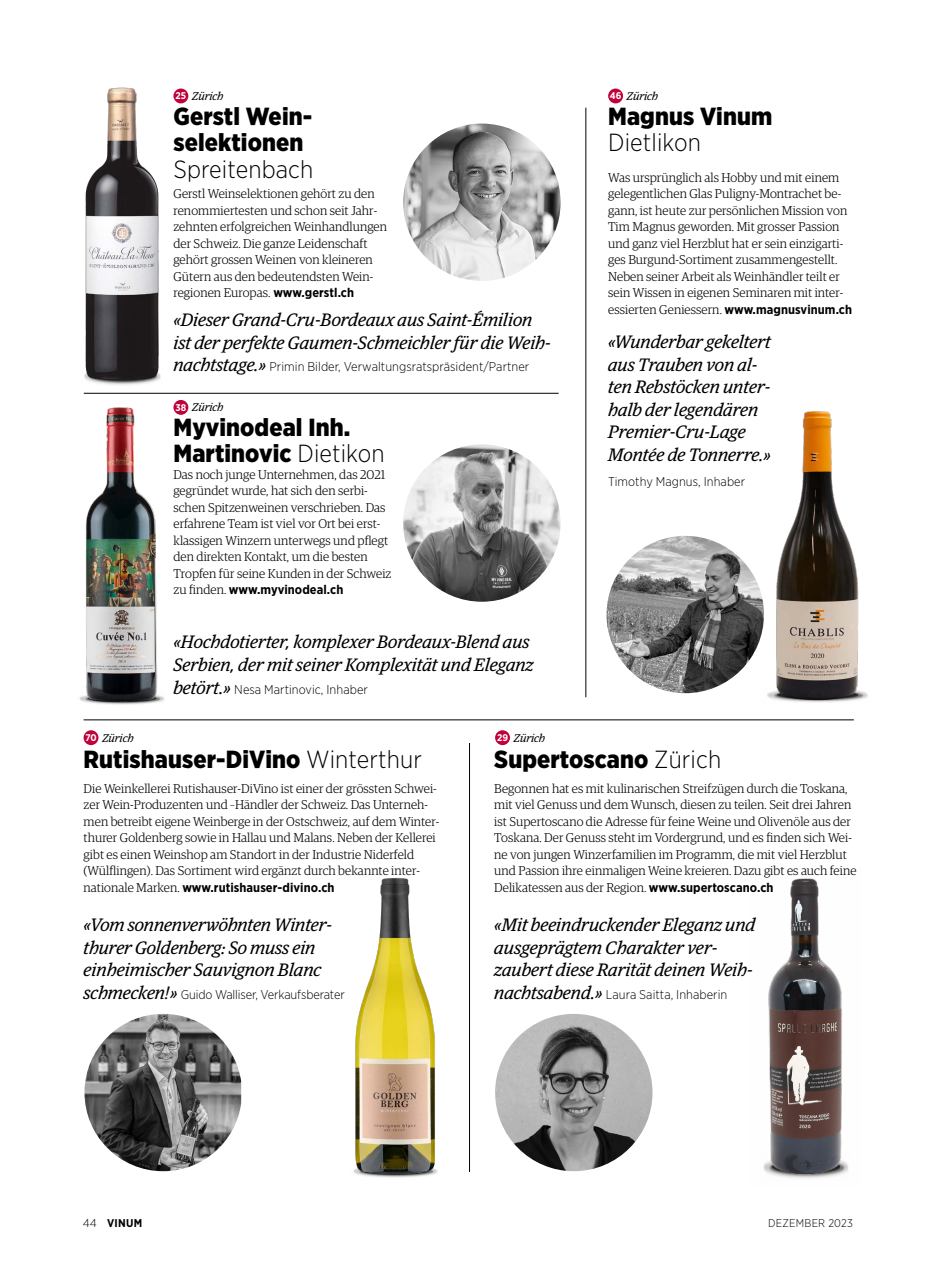
<style>
.page{position:relative;width:936px;height:1263px;background:#fff}
.page>*{position:absolute;margin:0;border:0;box-sizing:border-box;transform-origin:0 0}
.t1{font:900 24.75px/26.2px "Gotham Narrow";letter-spacing:.005em;color:#000}
.t2{font:300 24.75px "Gotham Narrow";letter-spacing:.005em;color:#000}
.t3{font:italic 18px/22.5px "Guardian Egyp";letter-spacing:.005em;color:#000}
.t4{font:300 12.75px/16.5px "Guardian Egyp";letter-spacing:.005em;color:#000}
.t5{font:300 12.75px "Gotham Narrow";letter-spacing:.005em;color:#000}
.t6{font:700 12.75px "Gotham Narrow";letter-spacing:.005em;color:#000}
.t7{font:italic 11.25px "Guardian Egyp";letter-spacing:.005em;color:#000}
.t8{font:300 11.25px "Gotham Narrow";letter-spacing:.02em;color:#000}
.t9{font:700 11.25px "Gotham Narrow";letter-spacing:.02em;color:#000}
.s1{font-family:"Gotham Narrow";font-weight:700;font-style:normal;font-size:9.75px;color:#fff}
.s2{font-family:"Gotham Narrow";font-weight:700}
.s3{font-family:"Guardian Egyp";font-weight:400;font-style:italic;font-size:18px}
.s4{font-weight:300}
.s5{font-family:"Guardian Egyp";font-weight:300}
</style>
<div class="page">
<hr style="left:585px;top:108px;width:1px;height:589px;background:#000">
<hr style="left:469px;top:743px;width:1px;height:429px;background:#000">
<hr style="left:84px;top:393px;width:474px;height:1px;background:#000">
<hr style="left:84px;top:719px;width:769px;height:1px;background:#000">
<img style="left:403px;top:124px;width:157px;height:157px;border-radius:79px">
<img style="left:403px;top:444px;width:157px;height:158px;border-radius:79px">
<img style="left:84px;top:1014px;width:157px;height:157px">
<img style="left:495px;top:1014px;width:157px;height:157px;border-radius:79px">
<img style="left:606px;top:536px;width:157px;height:157px;border-radius:79px">
<img style="left:84px;top:87px;width:93px;height:298px">
<img style="left:761px;top:411px;width:107px;height:291px">
<img style="left:79px;top:407px;width:85px;height:298px">
<img style="left:353px;top:878px;width:85px;height:300px">
<img style="left:763px;top:878px;width:86px;height:301px">
<div style="left:173px;top:89px;width:15px;height:14px;background:#c10139;border-radius:50%"></div>
<div style="left:608px;top:89px;width:15px;height:14px;background:#c10139;border-radius:50%"></div>
<div style="left:84px;top:730px;width:14px;height:15px;background:#c10139;border-radius:50%"></div>
<div style="left:495px;top:730px;width:15px;height:15px;background:#c10139;border-radius:50%"></div>
<div style="left:173px;top:400px;width:15px;height:15px;background:#c10139;border-radius:50%"></div>
<p class="t7" style="left:175px;top:88px;width:49px"><span class="s1">25</span> Zürich</p>
<p class="t7" style="left:609px;top:88px;width:50px"><span class="s1">46</span> Zürich</p>
<h1 class="t1" style="left:173px;top:103px;width:140px">Gerstl Wein&shy;selektionen</h1>
<h1 class="t2" style="left:173px;top:154px;width:141px">Spreitenbach</h1>
<p class="t4" style="left:173px;top:185px;width:215px">Gerstl Weinselektionen gehört zu den renommiertesten und schon seit Jahr&shy;zehnten erfolgreichen Weinhandlungen der Schweiz. Die ganze Leidenschaft gehört grossen Weinen von kleineren Gütern aus den bedeutendsten Wein&shy;regionen Europas. <span class="s2">www.gerstl.ch</span></p>
<h2 class="t3" style="left:173px;top:308px;width:379px">«Dieser Grand-Cru-Bordeaux aus Saint-Émilion ist der perfekte Gaumen-Schmeichler für die Weih-</h2>
<p class="t5" style="left:173px;top:359px;width:357px"><span class="s3">nachtstage.»</span> Primin Bilder, Verwaltungsratspräsident/Partner</p>
<p class="t7" style="left:175px;top:400px;width:49px"><span class="s1">38</span> Zürich</p>
<h1 class="t1" style="left:173px;top:414px;width:213px">Myvinodeal Inh.<br>Martinovic <span class="s4">Dietikon</span></h1>
<p class="t4" style="left:173px;top:466px;width:219px">Das noch junge Unternehmen, das 2021 gegründet wurde, hat sich den serbi&shy;schen Spitzenweinen verschrieben. Das erfahrene Team ist viel vor Ort bei erst&shy;klassigen Winzern unterwegs und pflegt den direkten Kontakt, um die besten Tropfen für seine Kunden in der Schweiz</p>
<p class="t6" style="left:173px;top:582px;width:171px"><span class="s5">zu finden.</span> www.myvinodeal.ch</p>
<h2 class="t3" style="left:173px;top:630px;width:361px">«Hochdotierter, komplexer Bordeaux-Blend aus<br>Serbien, der mit seiner Komplexität und Eleganz</h2>
<p class="t5" style="left:173px;top:681px;width:196px"><span class="s3">betört.»</span> Nesa Martinovic, Inhaber</p>
<p class="t7" style="left:85px;top:730px;width:50px"><span class="s1">70</span> Zürich</p>
<p class="t7" style="left:497px;top:730px;width:49px"><span class="s1">29</span> Zürich</p>
<h1 class="t1" style="left:608px;top:103px;width:166px">Magnus Vinum</h1>
<h1 class="t2" style="left:608px;top:127px;width:94px">Dietlikon</h1>
<p class="t4" style="left:608px;top:169px;width:245px">Was ursprünglich als Hobby und mit einem gelegentlichen Glas Puligny-Montrachet be&shy;gann, ist heute zur persönlichen Mission von Tim Magnus geworden. Mit grosser Passion und ganz viel Herzblut hat er sein einzigarti&shy;ges Burgund-Sortiment zusammengestellt.<br>Neben seiner Arbeit als Weinhändler teilt er sein Wissen in eigenen Seminaren mit inter&shy;essierten Geniessern. <span class="s2">www.magnusvinum.ch</span></p>
<h2 class="t3" style="left:608px;top:330px;width:164px">«Wunderbar gekeltert aus Trauben von al&shy;ten Rebstöcken unter&shy;halb der legendären<br>Premier-Cru-Lage<br>Montée de Tonnerre.»</h2>
<p class="t5" style="left:608px;top:473px;width:138px">Timothy Magnus, Inhaber</p>
<h1 class="t1" style="left:84px;top:746px;width:340px">Rutishauser-DiVino <span class="s4">Winterthur</span></h1>
<p class="t4" style="left:84px;top:779px;width:357px">Die Weinkellerei Rutishauser-DiVino ist einer der grössten Schwei&shy;zer Wein-Produzenten und –Händler der Schweiz. Das Unterneh&shy;men betreibt eigene Weinberge in der Ostschweiz, auf dem Winter&shy;thurer Goldenberg sowie in Hallau und Malans. Neben der Kellerei gibt es einen Weinshop am Standort in der Industrie Niderfeld (Wülflingen). Das Sortiment wird ergänzt durch bekannte inter-</p>
<p class="t6" style="left:84px;top:879px;width:252px"><span class="s5">nationale Marken.</span> www.rutishauser-divino.ch</p>
<h2 class="t3" style="left:84px;top:912px;width:250px">«Vom sonnenverwöhnten Winter&shy;thurer Goldenberg: So muss ein einheimischer Sauvignon Blanc</h2>
<p class="t5" style="left:84px;top:986px;width:263px"><span class="s3">schmecken!»</span> Guido Walliser, Verkaufsberater</p>
<h1 class="t1" style="left:494px;top:746px;width:228px">Supertoscano <span class="s4">Zürich</span></h1>
<p class="t4" style="left:494px;top:779px;width:364px">Begonnen hat es mit kulinarischen Streifzügen durch die Toskana, mit viel Genuss und dem Wunsch, diesen zu teilen. Seit drei Jahren ist Supertoscano die Adresse für feine Weine und Olivenöle aus der Toskana. Der Genuss steht im Vordergrund, und es finden sich Wei&shy;ne von jungen Winzerfamilien im Programm, die mit viel Herzblut und Passion ihre einmaligen Weine kreieren. Dazu gibt es auch feine Delikatessen aus der Region. <span class="s2">www.supertoscano.ch</span></p>
<h2 class="t3" style="left:494px;top:912px;width:263px">«Mit beeindruckender Eleganz und ausgeprägtem Charakter ver&shy;zaubert diese Rarität deinen Weih-</h2>
<p class="t5" style="left:494px;top:986px;width:235px"><span class="s3">nachtsabend.»</span> Laura Saitta, Inhaberin</p>
<p class="t9" style="left:83px;top:1216px;width:61px"><span class="s4">44</span> VINUM</p>
<p class="t8" style="left:768px;top:1216px;width:86px">DEZEMBER 2023</p>
</div>
